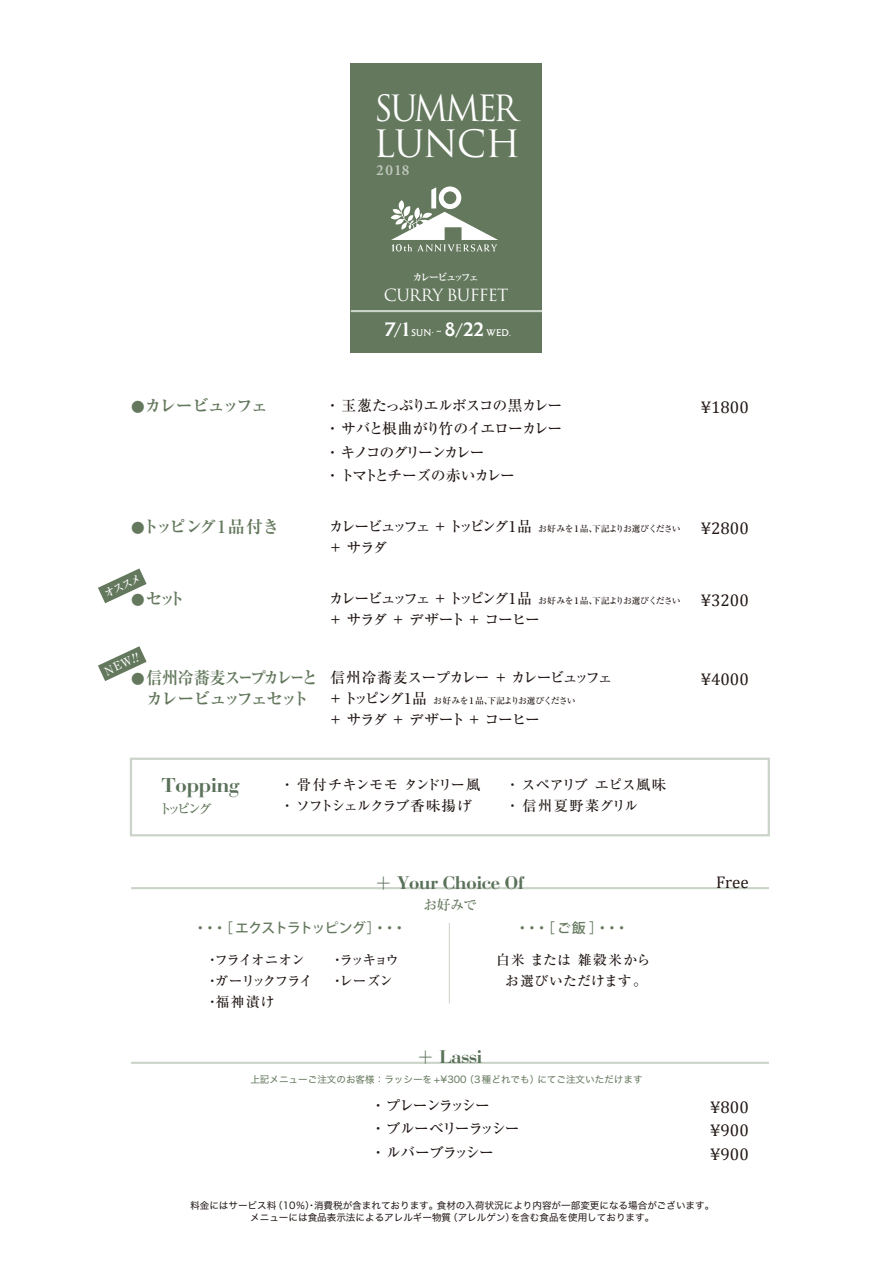
<style>
.page{position:relative;width:893px;height:1263px;background:#fff}
.page>*{position:absolute;margin:0;border:0;box-sizing:border-box;transform-origin:0 0}
.t1{font:36.75px "Trajan Pro";letter-spacing:-.03em;color:#fff}
.t2{font:35.25px "Trajan Pro";letter-spacing:-.085em;color:#fff;scale:.93 1}
.t3{font:27.3px "Columna Solid SCDOT";color:#fff}
.t4{font:600 21px "Bauer Bodoni D";color:#597059}
.t5{font:600 19.2px "Bauer Bodoni D";color:#597059}
.t6{font:16.95px/23.4px "Cambria";color:#221815;text-align:justify}
.t7{font:700 16.95px/21.3px "Ryumin Pro";letter-spacing:-.12em;color:#64785d;text-align:center;scale:.95 1}
.t8{font:700 16.95px "Ryumin Pro";letter-spacing:-.12em;color:#64785d}
.t9{font:700 16.95px "Ryumin Pro";letter-spacing:-.03em;color:#64785d}
.t10{font:16.35px "Trajan Pro";letter-spacing:-.04em;color:#fff}
.t11{font:600 15.45px "Minion Pro";color:#fff}
.t12{font:500 14.85px/23.4px "Ryumin Pro";letter-spacing:-.09em;color:#221815}
.t13{font:500 14.85px "Ryumin Pro";letter-spacing:-.07em;color:#221815}
.t14{font:500 14.25px/21px "Ryumin Pro";letter-spacing:-.085em;color:#221815}
.t15{font:500 14.25px/21px "Ryumin Pro";color:#221815}
.t16{font:500 13.8px "Koz Go Pro";letter-spacing:-.05em;color:#64785d}
.t17{font:500 13.8px/21.3px "Ryumin Pro";letter-spacing:-.1em;color:#221815}
.t18{font:500 13.8px/21.3px "Ryumin Pro";letter-spacing:.015em;color:#221815;text-align:center}
.t19{font:500 13.8px/21.3px "Ryumin Pro";letter-spacing:-.14em;color:#221815}
.t20{font:500 13.8px "Ryumin Pro";letter-spacing:-.2em;color:#64785d}
.t21{font:500 11.55px "Ryumin Pro";color:#fff}
.t22{font:10.2px "Columna Solid SCDOT";letter-spacing:.025em;color:#fff}
.t23{font:700 10.2px "Ryumin Pro";letter-spacing:-.215em;color:#fff}
.t24{font:9.6px/12.8px "Hira Kaku Std W4";color:#221815;text-align:center}
.t25{font:9.6px "Hira Kaku Std W4";color:#64785d}
.t26{font:500 9px "Ryumin Pro";letter-spacing:-.105em;color:#221815}
.s1{font-size:17.1px}
.s2{font-size:13.65px}
.s3{font-size:14.85px}
.s4{font-size:26.55px}
</style>
<div class="page">
<hr style="left:131px;top:887px;width:638px;height:2px;background:#cbd4c8">
<div style="left:130px;top:758px;width:640px;height:78px;border:2px solid #cbd4c8"></div>
<hr style="left:449px;top:923px;width:1px;height:81px;background:#cbd4c8">
<hr style="left:131px;top:1062px;width:638px;height:2px;background:#cbd4c8">
<svg style="left:98px;top:646px;width:49px;height:35px"></svg>
<div style="left:351px;top:63px;width:191px;height:289px;background:#64785d"></div>
<svg style="left:391px;top:186px;width:107px;height:65px"></svg>
<hr style="left:351px;top:310px;width:191px;height:2px;background:#cbd4c8">
<svg style="left:98px;top:568px;width:49px;height:35px"></svg>
<h2 class="t2" style="left:374px;top:85px;width:156px">SUMMER</h2>
<h1 class="t1" style="left:373px;top:120px;width:149px">LUNCH</h1>
<p class="t11" style="left:376px;top:160px;width:35px">2018</p>
<p class="t23" style="left:412px;top:269px;width:68px">カレービュッフェ</p>
<p class="t10" style="left:384px;top:285px;width:126px">CURRY BUFFET</p>
<h3 class="t3" style="left:385px;top:312px;width:26px">7<span class="s1">/</span>1</h3>
<p class="t22" style="left:411px;top:327px;width:31px">SUN. -</p>
<h3 class="t3" style="left:444px;top:312px;width:42px">8<span class="s1">/</span>22</h3>
<p class="t22" style="left:486px;top:327px;width:26px">WED.</p>
<p class="t8" style="left:131px;top:392px;width:138px"><span class="s2">●</span>カレービュッフェ</p>
<p class="t12" style="left:325px;top:392px;width:254px">・ 玉葱たっぷりエルボスコの黒カレー・ サバと根曲がり竹のイエローカレー　・ キノコのグリーンカレー<br>・トマトとチーズの赤いカレー</p>
<p class="t9" style="left:131px;top:513px;width:150px"><span class="s2">●</span>トッピング1品付き</p>
<p class="t26" style="left:329px;top:522px;width:353px"><span class="s3">カレービュッフェ + トッピング1 品</span> お好みを１品、下記よりお選びください</p>
<p class="t12" style="left:330px;top:535px;width:59px">+ サラダ</p>
<p class="t21" style="left:101px;top:586px;width:41px;rotate:-25deg">オススメ</p>
<p class="t8" style="left:131px;top:585px;width:55px"><span class="s2">●</span> セット</p>
<p class="t26" style="left:329px;top:593px;width:353px"><span class="s3">カレービュッフェ + トッピング1 品</span> お好みを１品、下記よりお選びください</p>
<p class="t12" style="left:330px;top:606px;width:211px">+ サラダ + デザート + コーヒー</p>
<p class="t21" style="left:101px;top:663px;width:46px;rotate:-25deg">NEW!!</p>
<p class="t7" style="left:131px;top:665px;width:198px"><span class="s2">●</span> 信州冷蕎麦スープカレーとカレービュッフェセット</p>
<p class="t13" style="left:330px;top:665px;width:284px">信州冷蕎麦スープカレー + カレービュッフェ</p>
<p class="t26" style="left:330px;top:693px;width:247px"><span class="s3">+ トッピング1 品</span> お好みを１品、下記よりお選びください</p>
<p class="t12" style="left:330px;top:707px;width:211px">+ サラダ + デザート + コーヒー</p>
<h3 class="t4" style="left:162px;top:772px;width:79px">Topping</h3>
<p class="t20" style="left:158px;top:798px;width:55px">トッピング</p>
<p class="t14" style="left:280px;top:773px;width:202px">・ 骨付チキンモモ タンドリー風・ ソフトシェルクラブ香味揚げ</p>
<p class="t15" style="left:505px;top:773px;width:162px">・ スペアリブ エピス風味・ 信州夏野菜グリル</p>
<p class="t6" style="left:701px;top:395px;width:50px">¥1800</p>
<p class="t6" style="left:701px;top:516px;width:50px">¥2800</p>
<p class="t6" style="left:701px;top:588px;width:50px">¥3200</p>
<p class="t6" style="left:701px;top:667px;width:50px">¥4000</p>
<p class="t5" style="left:376px;top:871px;width:149px"><span class="s4">+</span> Your Choice Of</p>
<p class="t20" style="left:423px;top:894px;width:55px">お好みで</p>
<p class="t16" style="left:193px;top:919px;width:215px">・・・［エクストラトッピング］・・・</p>
<p class="t17" style="left:205px;top:948px;width:109px">・フライオニオン・ガーリックフライ・福神漬け</p>
<p class="t19" style="left:331px;top:948px;width:70px">・ラッキョウ・レーズン</p>
<p class="t16" style="left:515px;top:919px;width:115px">・・・［ご飯］・・・</p>
<p class="t18" style="left:496px;top:948px;width:156px">白米 または 雑穀米からお選びいただけます。</p>
<p class="t5" style="left:418px;top:1045px;width:66px"><span class="s4">+</span> Lassi</p>
<p class="t25" style="left:250px;top:1071px;width:394px">上記メニューご注文のお客様：ラッシーを +¥300（3種どれでも）にてご注文いただけます</p>
<p class="t12" style="left:371px;top:1092px;width:166px">・ プレーンラッシー<br>・ ブルーベリーラッシー　・ ルバーブラッシー</p>
<p class="t6" style="left:716px;top:870px;width:34px">Free</p>
<p class="t6" style="left:710px;top:1095px;width:40px">¥800 ¥900 ¥900</p>
<p class="t24" style="left:190px;top:1199px;width:526px">料金にはサービス料（10％）・消費税が含まれております。食材の入荷状況により内容が一部変更になる場合がございます。メニューには食品表示法によるアレルギー物質（アレルゲン）を含む食品を使用しております。</p>
</div>
